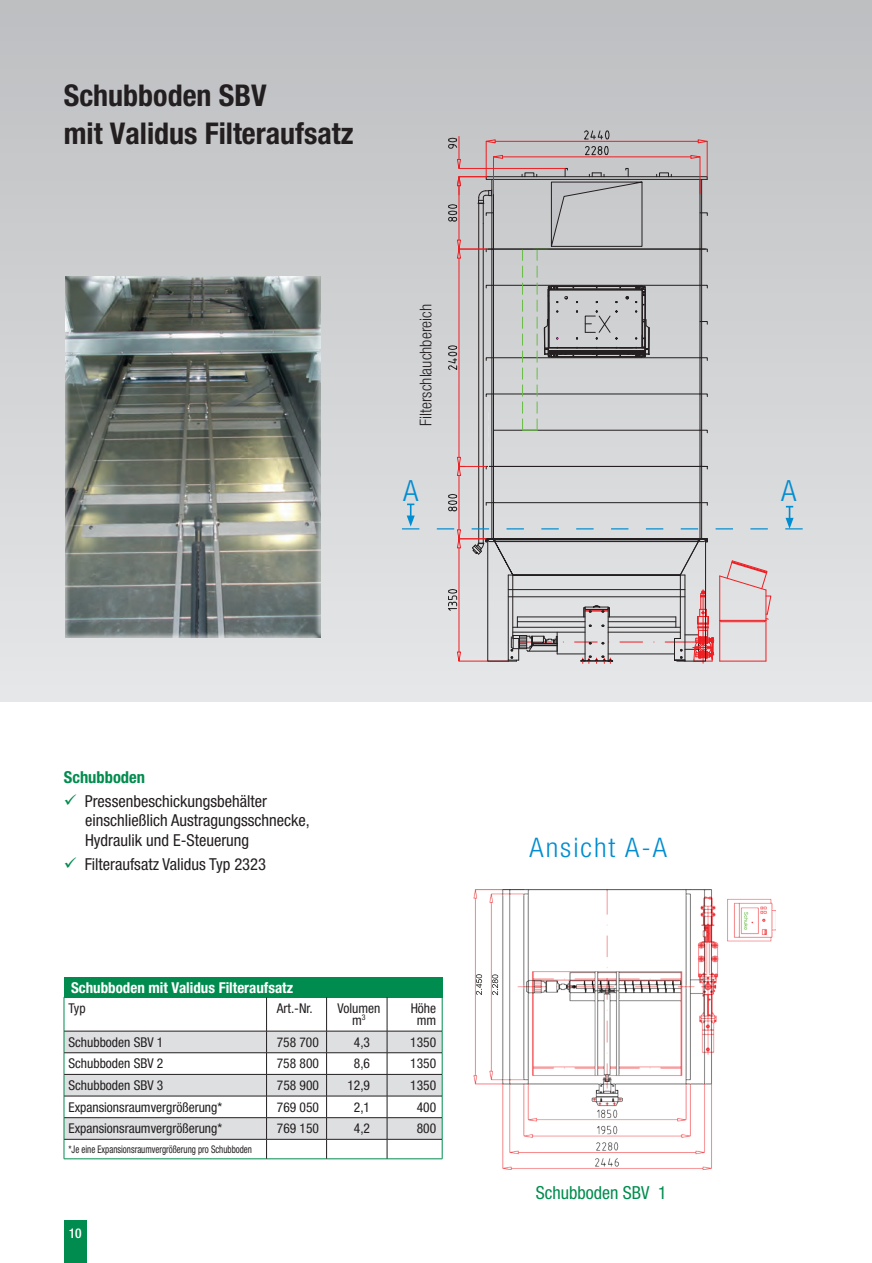
<style>
.page{position:relative;width:872px;height:1263px;background:#fff}
.page>*{position:absolute;margin:0;border:0;box-sizing:border-box;transform-origin:0 0}
.Style12{font:700 condensed 30px/37.5px "Helvetica Neue LT Pro";color:#231f20}
.t1{font:300 condensed 29.25px "Helvetica Neue LT Pro";color:#008dd1;scale:1.05 1}
.t2{font:300 condensed 27px "Helvetica Neue LT Pro";letter-spacing:.07em;color:#008dd1;scale:1.05 1}
.t3{font:condensed 18px "Helvetica Neue LT Pro";color:#008c4e}
.Style14{font:condensed 16.5px/19.8px "Helvetica Neue LT Pro";color:#231f20}
.Style14-2{font:700 condensed 16.5px "Helvetica Neue LT Pro";color:#008c4e}
.t4{font:300 condensed 16.2px "Helvetica Neue LT Pro";color:#231f20}
.t5{font:700 condensed 15px "Helvetica Neue LT Pro";color:#fff}
.t6{font:condensed 13.5px/12px "Helvetica Neue LT Pro";color:#231f20;text-align:center}
.t7{font:500 condensed 13.5px "Helvetica Neue LT Pro";color:#fff}
.t8{font:condensed 10.5px "Helvetica Neue LT Pro";color:#231f20;scale:.85 1}
.s1{color:#008c4e}
</style>
<div class="page">
<div style="left:0;top:0;width:872px;height:702px;background:linear-gradient(to bottom,#bdbec1,#e6e7e9)"></div>
<div style="left:64px;top:1220px;width:23px;height:43px;background:#008c4e"></div>
<div style="left:64px;top:275px;width:258px;height:365px;background:#fff;opacity:.6"></div>
<img style="left:473px;top:889px;width:302px;height:280px">
<div style="left:64px;top:977px;width:378px;height:20px;background:#008c4e"></div>
<hr style="left:64px;top:997px;width:202px;height:1px;background:#008c4e">
<hr style="left:64px;top:997px;width:1px;height:34px;background:#008c4e">
<hr style="left:266px;top:997px;width:60px;height:1px;background:#008c4e">
<hr style="left:326px;top:997px;width:61px;height:1px;background:#008c4e">
<hr style="left:387px;top:997px;width:55px;height:1px;background:#008c4e">
<hr style="left:442px;top:997px;width:1px;height:34px;background:#008c4e">
<hr style="left:266px;top:997px;width:1px;height:34px;background:#231f20">
<hr style="left:326px;top:997px;width:1px;height:34px;background:#231f20">
<hr style="left:387px;top:997px;width:1px;height:34px;background:#231f20">
<svg style="left:64px;top:1031px;width:379px;height:128px"></svg>
<svg style="left:402px;top:130px;width:400px;height:534px;background:#cbc9cb"></svg>
<p class="Style12" style="left:64px;top:77px;width:291px">Schubboden SBV<br>mit Validus Filteraufsatz</p>
<p class="t4" style="left:416px;top:426px;width:123px;rotate:-90deg">Filterschlauchbereich</p>
<p class="t1" style="left:403px;top:474px;width:16px">A</p>
<p class="t1" style="left:781px;top:474px;width:16px">A</p>
<p class="Style14-2" style="left:64px;top:767px;width:83px">Schubboden</p>
<p class="Style14" style="left:85px;top:791px;width:226px;text-indent:-21px"><span class="s1">✓</span> Pressenbeschickungsbehälter einschließlich Austragungsschnecke,<br>Hydraulik und E-Steuerung</p>
<p class="Style14" style="left:64px;top:854px;width:204px"><span class="s1">✓</span> Filteraufsatz Validus Typ 2323</p>
<p class="t2" style="left:529px;top:832px;width:132px">Ansicht A-A</p>
<p class="t5" style="left:71px;top:978px;width:224px">Schubboden mit Validus Filteraufsatz</p>
<p class="t6" style="left:68px;top:1002px;width:19px">Typ</p>
<p class="t6" style="left:277px;top:1002px;width:37px">Art.-Nr.</p>
<p class="t6" style="left:337px;top:1002px;width:44px">Volumen m<sup>3</sup></p>
<p class="t6" style="left:411px;top:1002px;width:27px">Höhe mm</p>
<p class="t6" style="left:68px;top:1036px;width:96px">Schubboden SBV 1</p>
<p class="t6" style="left:277px;top:1036px;width:44px">758 700</p>
<p class="t6" style="left:354px;top:1036px;width:18px">4,3</p>
<p class="t6" style="left:410px;top:1036px;width:27px">1350</p>
<p class="t6" style="left:68px;top:1057px;width:96px">Schubboden SBV 2</p>
<p class="t6" style="left:277px;top:1057px;width:44px">758 800</p>
<p class="t6" style="left:354px;top:1057px;width:18px">8,6</p>
<p class="t6" style="left:410px;top:1057px;width:27px">1350</p>
<p class="t6" style="left:68px;top:1079px;width:96px">Schubboden SBV 3</p>
<p class="t6" style="left:277px;top:1079px;width:44px">758 900</p>
<p class="t6" style="left:347px;top:1079px;width:24px">12,9</p>
<p class="t6" style="left:410px;top:1079px;width:27px">1350</p>
<p class="t6" style="left:68px;top:1101px;width:155px">Expansionsraumvergrößerung*</p>
<p class="t6" style="left:277px;top:1101px;width:44px">769 050</p>
<p class="t6" style="left:354px;top:1101px;width:18px">2,1</p>
<p class="t6" style="left:417px;top:1101px;width:21px">400</p>
<p class="t6" style="left:68px;top:1122px;width:155px">Expansionsraumvergrößerung*</p>
<p class="t6" style="left:277px;top:1122px;width:44px">769 150</p>
<p class="t6" style="left:354px;top:1122px;width:18px">4,2</p>
<p class="t6" style="left:417px;top:1122px;width:21px">800</p>
<p class="t8" style="left:68px;top:1143px;width:217px">*Je eine Expansionsraumvergrößerung pro Schubboden</p>
<p class="t7" style="left:69px;top:1225px;width:14px">10</p>
<p class="t3" style="left:536px;top:1182px;width:132px">Schubboden SBV 1</p>
</div>
